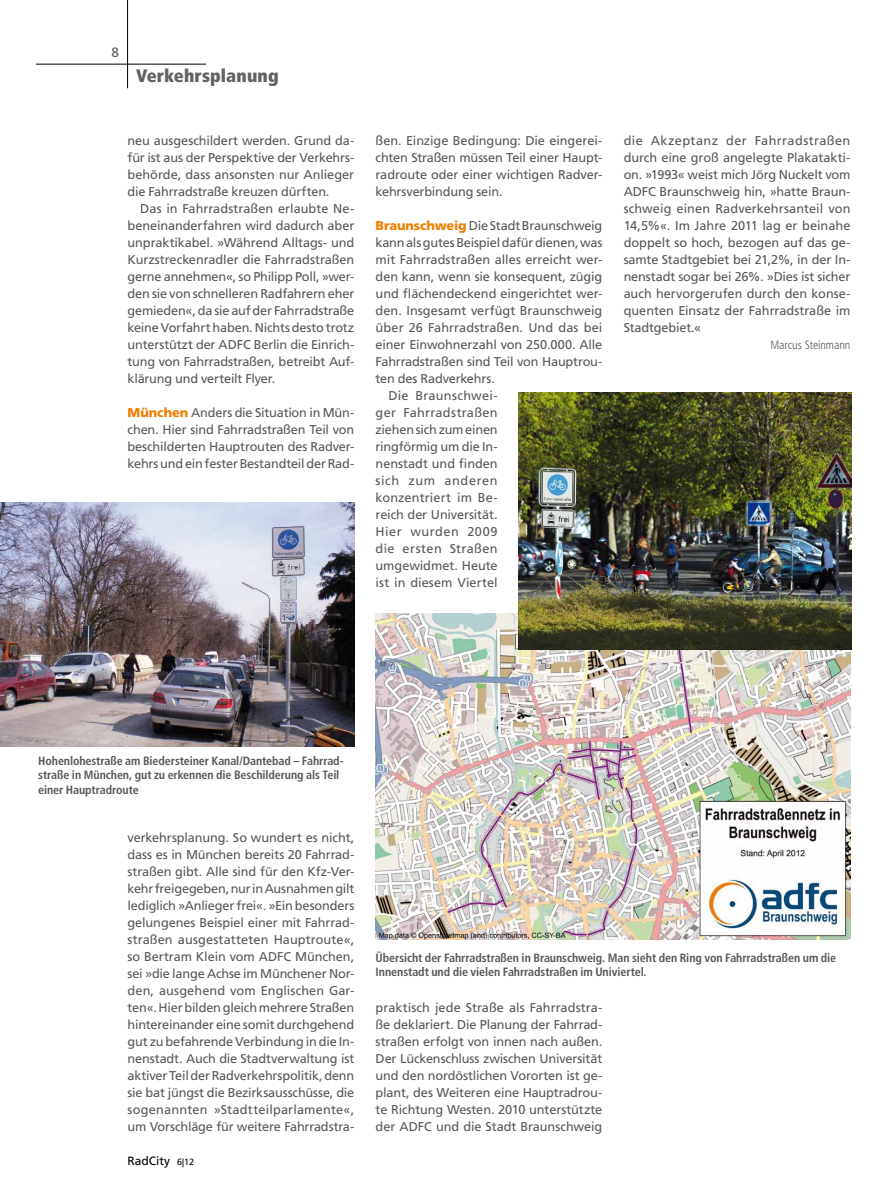
<style>
.page{position:relative;width:893px;height:1191px;background:#fff}
.page>*{position:absolute;margin:0;border:0;box-sizing:border-box;transform-origin:0 0}
.t1{font:900 condensed 18px "Frutiger LT";letter-spacing:.005em;color:#616264}
.t2{font:13.5px "Frutiger LT";color:#616264}
.t3{font:12.75px/17px "Frutiger LT";letter-spacing:-.01em;color:#58585a;text-align:justify}
.t4{font:12.75px "Frutiger LT";letter-spacing:.025em;color:#58585a}
.t5{font:12.75px "Frutiger LT";letter-spacing:.01em;color:#58585a}
.t6{font:12.75px "Frutiger LT";letter-spacing:.03em;color:#58585a}
.t7{font:12.75px "Frutiger LT";letter-spacing:.02em;color:#58585a}
.t8{font:12.75px "Frutiger LT";letter-spacing:.045em;color:#58585a}
.t9{font:12.75px "Frutiger LT";letter-spacing:.04em;color:#58585a}
.t10{font:700 condensed 12px/14.4px "Frutiger LT";letter-spacing:-.01em;color:#58585a}
.t11{font:300 condensed 12px "Frutiger LT";letter-spacing:-.005em;color:#58585a}
.t12{font:12px "Frutiger LT";color:#000}
.s1{font-weight:900;color:#ee7f00}
.s2{font-size:9px}
</style>
<div class="page">
<hr style="left:127px;top:0;width:1px;height:88px;background:#000">
<hr style="left:36px;top:64px;width:170px;height:1px;background:#000">
<img style="left:376px;top:613px;width:475px;height:326px">
<img style="left:0;top:502px;width:354px;height:244px">
<img style="left:519px;top:392px;width:332px;height:257px">
<p class="t2" style="left:112px;top:44px;width:9px">8</p>
<p class="t1" style="left:136px;top:65px;width:144px">Verkehrsplanung</p>
<p class="t3" style="left:128px;top:132px;width:228px">neu ausgeschildert werden. Grund da-</p>
<p class="t3" style="left:128px;top:149px;width:228px">für ist aus der Perspektive der Verkehrs-</p>
<p class="t3" style="left:128px;top:166px;width:228px">behörde, dass ansonsten nur Anlieger</p>
<p class="t3" style="left:128px;top:183px;width:203px">die Fahrradstraße kreuzen dürften.</p>
<p class="t3" style="left:140px;top:200px;width:216px">Das in Fahrradstraßen erlaubte Ne-</p>
<p class="t3" style="left:128px;top:217px;width:228px">beneinanderfahren wird dadurch aber</p>
<p class="t3" style="left:128px;top:234px;width:228px">unpraktikabel. »Während Alltags- und</p>
<p class="t3" style="left:128px;top:251px;width:228px">Kurzstreckenradler die Fahrradstraßen</p>
<p class="t3" style="left:128px;top:268px;width:228px">gerne annehmen«, so Philipp Poll, »wer-</p>
<p class="t3" style="left:128px;top:285px;width:228px">den sie von schnelleren Radfahrern eher</p>
<p class="t3" style="left:128px;top:302px;width:228px">gemieden«, da sie auf der Fahrradstraße</p>
<p class="t3" style="left:128px;top:319px;width:228px">keine Vorfahrt haben. Nichts desto trotz</p>
<p class="t3" style="left:128px;top:336px;width:228px">unterstützt der ADFC Berlin die Einrich-</p>
<p class="t3" style="left:128px;top:353px;width:228px">tung von Fahrradstraßen, betreibt Auf-</p>
<p class="t3" style="left:128px;top:370px;width:149px">klärung und verteilt Flyer.</p>
<p class="t3" style="left:128px;top:404px;width:228px"><span class="s1">München</span> Anders die Situation in Mün&shy;chen. Hier sind Fahrradstraßen Teil von beschilderten Hauptrouten des Radver&shy;kehrs und ein fester Bestandteil der Rad-</p>
<p class="t3" style="left:376px;top:132px;width:228px">ßen. Einzige Bedingung: Die eingerei&shy;chten Straßen müssen Teil einer Haupt&shy;radroute oder einer wichtigen Radver&shy;kehrsverbindung sein.</p>
<p class="t3" style="left:376px;top:217px;width:228px"><span class="s1">Braunschweig</span> Die Stadt Braunschweig</p>
<p class="t3" style="left:376px;top:234px;width:228px">kann als gutes Beispiel dafür dienen, was</p>
<p class="t3" style="left:376px;top:251px;width:228px">mit Fahrradstraßen alles erreicht wer-</p>
<p class="t3" style="left:376px;top:268px;width:228px">den kann, wenn sie konsequent, zügig</p>
<p class="t3" style="left:376px;top:285px;width:228px">und flächendeckend eingerichtet wer-</p>
<p class="t3" style="left:376px;top:302px;width:228px">den. Insgesamt verfügt Braunschweig</p>
<p class="t3" style="left:376px;top:319px;width:228px">über 26 Fahrradstraßen. Und das bei</p>
<p class="t3" style="left:376px;top:336px;width:228px">einer Einwohnerzahl von 250.000. Alle</p>
<p class="t3" style="left:376px;top:353px;width:228px">Fahrradstraßen sind Teil von Hauptrou-</p>
<p class="t3" style="left:376px;top:370px;width:121px">ten des Radverkehrs.</p>
<p class="t7" style="left:388px;top:388px;width:111px">Die Braunschwei-</p>
<p class="t4" style="left:376px;top:405px;width:124px">ger Fahrradstraßen</p>
<p class="t3" style="left:376px;top:421px;width:124px">ziehen sich zum einen</p>
<p class="t3" style="left:376px;top:438px;width:124px">ringförmig um die In-</p>
<p class="t3" style="left:376px;top:455px;width:124px">nenstadt und finden</p>
<p class="t8" style="left:376px;top:473px;width:124px">sich zum anderen</p>
<p class="t5" style="left:376px;top:490px;width:124px">konzentriert im Be-</p>
<p class="t3" style="left:376px;top:506px;width:124px">reich der Universität.</p>
<p class="t9" style="left:376px;top:524px;width:124px">Hier wurden 2009</p>
<p class="t6" style="left:376px;top:541px;width:124px">die ersten Straßen</p>
<p class="t3" style="left:376px;top:557px;width:124px">umgewidmet. Heute</p>
<p class="t3" style="left:376px;top:574px;width:124px">ist in diesem Viertel</p>
<p class="t3" style="left:624px;top:132px;width:228px">die Akzeptanz der Fahrradstraßen durch eine groß angelegte Plakatakti&shy;on. »1993« weist mich Jörg Nuckelt vom ADFC Braunschweig hin, »hatte Braun&shy;schweig einen Radverkehrsanteil von 14,5%«. Im Jahre 2011 lag er beinahe doppelt so hoch, bezogen auf das ge&shy;samte Stadtgebiet bei 21,2%, in der In&shy;nenstadt sogar bei 26%. »Dies ist sicher auch hervorgerufen durch den konse&shy;quenten Einsatz der Fahrradstraße im Stadtgebiet.«</p>
<p class="t11" style="left:770px;top:338px;width:81px">Marcus Steinmann</p>
<p class="t10" style="left:38px;top:753px;width:307px">Hohenlohestraße am Biedersteiner Kanal/Dantebad – Fahrrad&shy;straße in München, gut zu erkennen die Beschilderung als Teil einer Hauptradroute</p>
<p class="t3" style="left:128px;top:829px;width:228px">verkehrsplanung. So wundert es nicht, dass es in München bereits 20 Fahrrad&shy;straßen gibt. Alle sind für den Kfz-Ver&shy;kehr freigegeben, nur in Ausnahmen gilt lediglich »Anlieger frei«. »Ein besonders gelungenes Beispiel einer mit Fahrrad&shy;straßen ausgestatteten Hauptroute«, so Bertram Klein vom ADFC München, sei »die lange Achse im Münchener Nor&shy;den, ausgehend vom Englischen Gar&shy;ten«. Hier bilden gleich mehrere Straßen hintereinander eine somit durchgehend gut zu befahrende Verbindung in die In&shy;nenstadt. Auch die Stadtverwaltung ist aktiver Teil der Radverkehrspolitik, denn sie bat jüngst die Bezirksausschüsse, die sogenannten »Stadtteilparlamente«, um Vorschläge für weitere Fahrradstra-</p>
<p class="t12" style="left:128px;top:1154px;width:68px">RadCity <span class="s2">6|12</span></p>
<p class="t10" style="left:376px;top:950px;width:462px">Übersicht der Fahrradstraßen in Braunschweig. Man sieht den Ring von Fahrradstraßen um die<br>Innenstadt und die vielen Fahrradstraßen im Univiertel.</p>
<p class="t3" style="left:376px;top:999px;width:228px">praktisch jede Straße als Fahrradstra&shy;ße deklariert. Die Planung der Fahrrad&shy;straßen erfolgt von innen nach außen.<br>Der Lückenschluss zwischen Universität und den nordöstlichen Vororten ist ge&shy;plant, des Weiteren eine Hauptradrou&shy;te Richtung Westen. 2010 unterstützte der ADFC und die Stadt Braunschweig</p>
</div>
